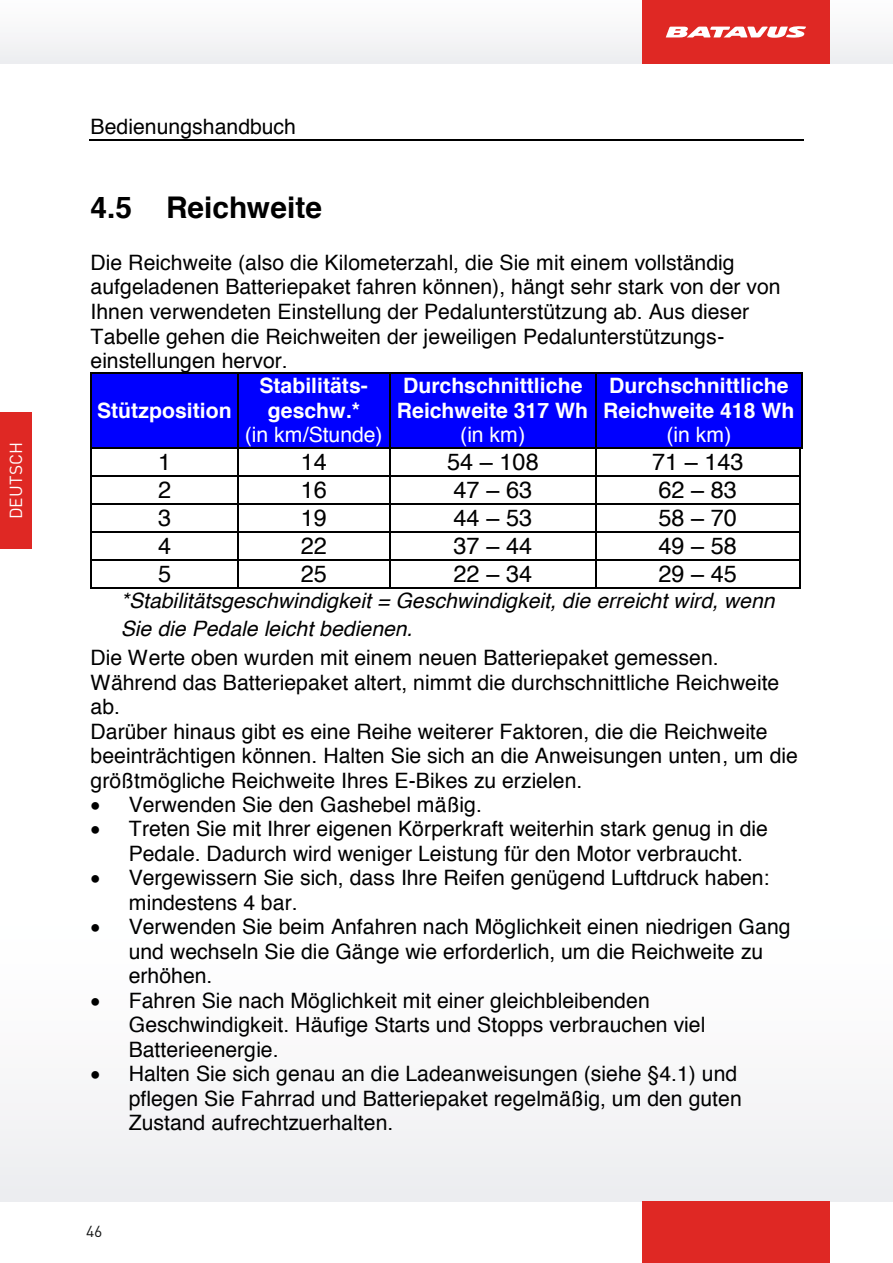
<style>
.page{position:relative;width:893px;height:1263px;background:#fff}
.page>*{position:absolute;margin:0;border:0;box-sizing:border-box;transform-origin:0 0}
.t1{font:700 29.85px "Helvetica";color:#000}
.t2{font:23.55px "Helvetica";color:#000}
.t3{font:21.15px/24.5px "Helvetica";color:#000}
.t4{font:700 21.15px/24.3px "Helvetica";color:#fff}
.t5{font:italic 21.15px/28.7px "Helvetica";color:#000}
.t6{font:21.15px "Helvetica";color:#fff}
.t7{font:17.25px "DIN";letter-spacing:.005em;color:#fff}
.t8{font:15.75px "DIN";color:#151616}
.s1{font-family:"Arial"}
</style>
<div class="page">
<div style="left:0;top:0;width:893px;height:64px;background:#f6f7f8"></div>
<div style="left:0;top:894px;width:893px;height:307px;background:#f9f9f9"></div>
<div style="left:642px;top:1201px;width:187px;height:62px;background:#df2824"></div>
<div style="left:642px;top:0;width:187px;height:64px;background:#df2824"></div>
<svg style="left:666px;top:26px;width:140px;height:12px"></svg>
<hr style="left:89px;top:139px;width:496px;height:1px;background:#000">
<hr style="left:585px;top:139px;width:219px;height:1px;background:#000">
<div style="left:92px;top:374px;width:146px;height:73px;background:#00f"></div>
<div style="left:239px;top:374px;width:150px;height:73px;background:#00f"></div>
<div style="left:391px;top:374px;width:204px;height:73px;background:#00f"></div>
<div style="left:596px;top:374px;width:205px;height:73px;background:#00f"></div>
<hr style="left:92px;top:373px;width:146px;height:1px;background:#000">
<hr style="left:239px;top:373px;width:151px;height:1px;background:#000">
<hr style="left:391px;top:373px;width:204px;height:1px;background:#000">
<hr style="left:596px;top:373px;width:206px;height:1px;background:#000">
<hr style="left:91px;top:374px;width:1px;height:73px;background:#000">
<hr style="left:238px;top:374px;width:1px;height:73px;background:#000">
<hr style="left:390px;top:374px;width:1px;height:73px;background:#000">
<hr style="left:595px;top:374px;width:1px;height:73px;background:#000">
<hr style="left:802px;top:374px;width:1px;height:73px;background:#000">
<hr style="left:92px;top:447px;width:146px;height:1px;background:#000">
<hr style="left:239px;top:447px;width:151px;height:1px;background:#000">
<hr style="left:391px;top:447px;width:204px;height:1px;background:#000">
<hr style="left:596px;top:447px;width:203px;height:1px;background:#000">
<hr style="left:92px;top:475px;width:146px;height:1px;background:#000">
<hr style="left:239px;top:475px;width:151px;height:1px;background:#000">
<hr style="left:391px;top:475px;width:204px;height:1px;background:#000">
<hr style="left:596px;top:475px;width:203px;height:1px;background:#000">
<hr style="left:92px;top:503px;width:146px;height:1px;background:#000">
<hr style="left:239px;top:503px;width:151px;height:1px;background:#000">
<hr style="left:391px;top:503px;width:204px;height:1px;background:#000">
<hr style="left:596px;top:503px;width:203px;height:1px;background:#000">
<hr style="left:92px;top:531px;width:146px;height:1px;background:#000">
<hr style="left:239px;top:531px;width:151px;height:1px;background:#000">
<hr style="left:391px;top:531px;width:204px;height:1px;background:#000">
<hr style="left:596px;top:531px;width:203px;height:1px;background:#000">
<hr style="left:92px;top:559px;width:146px;height:1px;background:#000">
<hr style="left:239px;top:559px;width:151px;height:1px;background:#000">
<hr style="left:391px;top:559px;width:204px;height:1px;background:#000">
<hr style="left:596px;top:559px;width:203px;height:1px;background:#000">
<svg style="left:91px;top:447px;width:1px;height:141px"></svg>
<hr style="left:92px;top:587px;width:146px;height:1px;background:#000">
<svg style="left:238px;top:447px;width:1px;height:141px"></svg>
<hr style="left:239px;top:587px;width:151px;height:1px;background:#000">
<svg style="left:390px;top:447px;width:1px;height:141px"></svg>
<hr style="left:391px;top:587px;width:204px;height:1px;background:#000">
<svg style="left:595px;top:447px;width:1px;height:141px"></svg>
<hr style="left:596px;top:587px;width:203px;height:1px;background:#000">
<svg style="left:799px;top:447px;width:4px;height:141px"></svg>
<div style="left:0;top:412px;width:32px;height:137px;background:#df2824"></div>
<p class="t7" style="left:5px;top:519px;width:78px;rotate:-90deg">DEUTSCH</p>
<p class="t3" style="left:91px;top:115px;width:207px">Bedienungshandbuch</p>
<h1 class="t1" style="left:91px;top:183px;width:233px">4.5 Reichweite</h1>
<p class="t3" style="left:91px;top:251px;width:691px">Die Reichweite (also die Kilometerzahl, die Sie mit einem vollständig aufgeladenen Batteriepaket fahren können), hängt sehr stark von der von Ihnen verwendeten Einstellung der Pedalunterstützung ab. Aus dieser Tabelle gehen die Reichweiten der jeweiligen Pedalunterstützungs&shy;einstellungen hervor.</p>
<p class="t4" style="left:97px;top:398px;width:136px">Stützposition</p>
<p class="t4" style="left:259px;top:374px;width:110px;text-align:center">Stabilitäts&shy;geschw.*</p>
<p class="t6" style="left:245px;top:419px;width:139px">(in km/Stunde)</p>
<p class="t4" style="left:397px;top:374px;width:193px">Durchschnittliche<br>Reichweite 317 Wh</p>
<p class="t6" style="left:460px;top:419px;width:67px">(in km)</p>
<p class="t4" style="left:603px;top:374px;width:193px">Durchschnittliche<br>Reichweite 418 Wh</p>
<p class="t6" style="left:666px;top:419px;width:67px">(in km)</p>
<p class="t2" style="left:158px;top:444px;width:15px">1</p>
<p class="t2" style="left:301px;top:444px;width:28px">14</p>
<p class="t2" style="left:447px;top:444px;width:93px">54 <span class="s1">–</span> 108</p>
<p class="t2" style="left:652px;top:444px;width:93px">71 <span class="s1">–</span> 143</p>
<p class="t2" style="left:158px;top:472px;width:15px">2</p>
<p class="t2" style="left:301px;top:472px;width:28px">16</p>
<p class="t2" style="left:454px;top:472px;width:80px">47 <span class="s1">–</span> 63</p>
<p class="t2" style="left:658px;top:472px;width:80px">62 <span class="s1">–</span> 83</p>
<p class="t2" style="left:158px;top:499px;width:15px">3</p>
<p class="t2" style="left:301px;top:499px;width:28px">19</p>
<p class="t2" style="left:454px;top:499px;width:80px">44 <span class="s1">–</span> 53</p>
<p class="t2" style="left:658px;top:499px;width:80px">58 <span class="s1">–</span> 70</p>
<p class="t2" style="left:158px;top:528px;width:15px">4</p>
<p class="t2" style="left:301px;top:528px;width:28px">22</p>
<p class="t2" style="left:454px;top:528px;width:80px">37 <span class="s1">–</span> 44</p>
<p class="t2" style="left:658px;top:528px;width:80px">49 <span class="s1">–</span> 58</p>
<p class="t2" style="left:158px;top:556px;width:15px">5</p>
<p class="t2" style="left:301px;top:556px;width:28px">25</p>
<p class="t2" style="left:454px;top:556px;width:80px">22 <span class="s1">–</span> 34</p>
<p class="t2" style="left:658px;top:556px;width:80px">29 <span class="s1">–</span> 45</p>
<p class="t5" style="left:121px;top:587px;width:655px">*Stabilitätsgeschwindigkeit = Geschwindigkeit, die erreicht wird, wenn<br>Sie die Pedale leicht bedienen.</p>
<p class="t3" style="left:91px;top:646px;width:709px">Die Werte oben wurden mit einem neuen Batteriepaket gemessen.<br>Während das Batteriepaket altert, nimmt die durchschnittliche Reichweite ab.<br>Darüber hinaus gibt es eine Reihe weiterer Faktoren, die die Reichweite beeinträchtigen können. Halten Sie sich an die Anweisungen unten, um die größtmögliche Reichweite Ihres E-Bikes zu erzielen.</p>
<p class="t3" style="left:91px;top:793px;width:393px">• Verwenden Sie den Gashebel mäßig.</p>
<p class="t3" style="left:129px;top:817px;width:641px;text-indent:-38px">• Treten Sie mit Ihrer eigenen Körperkraft weiterhin stark genug in die<br>Pedale. Dadurch wird weniger Leistung für den Motor verbraucht.</p>
<p class="t3" style="left:129px;top:866px;width:642px;text-indent:-38px">• Vergewissern Sie sich, dass Ihre Reifen genügend Luftdruck haben: mindestens 4 bar.</p>
<p class="t3" style="left:129px;top:915px;width:663px;text-indent:-38px">• Verwenden Sie beim Anfahren nach Möglichkeit einen niedrigen Gang und wechseln Sie die Gänge wie erforderlich, um die Reichweite zu erhöhen.</p>
<p class="t3" style="left:129px;top:989px;width:578px;text-indent:-38px">• Fahren Sie nach Möglichkeit mit einer gleichbleibenden<br>Geschwindigkeit. Häufige Starts und Stopps verbrauchen viel<br>Batterieenergie.</p>
<p class="t3" style="left:129px;top:1062px;width:615px;text-indent:-38px">• Halten Sie sich genau an die Ladeanweisungen (siehe §4.1) und pflegen Sie Fahrrad und Batteriepaket regelmäßig, um den guten<br>Zustand aufrechtzuerhalten.</p>
<p class="t8" style="left:86px;top:1221px;width:18px">46</p>
</div>
